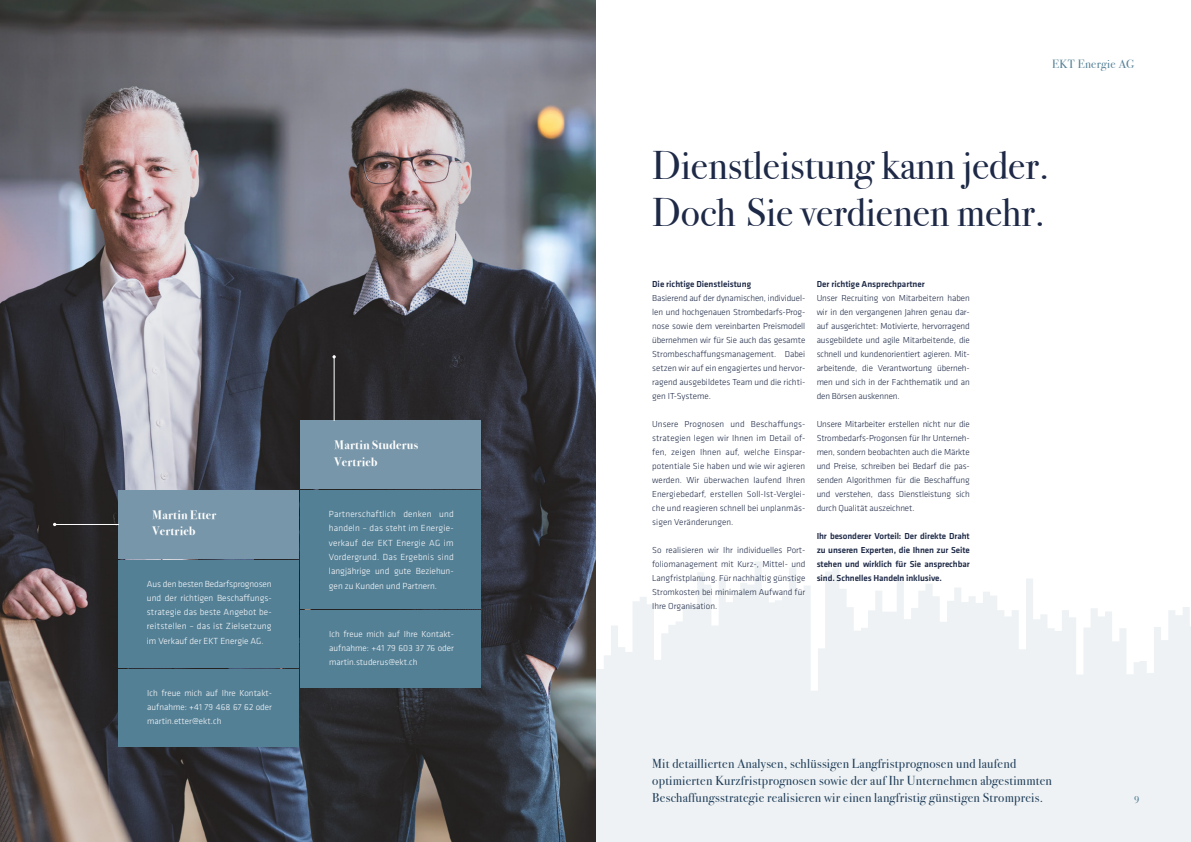
<style>
.page{position:relative;width:1191px;height:842px;background:#fff}
.page>*{position:absolute;margin:0;border:0;box-sizing:border-box;transform-origin:0 0}
.t1{font:40px "Bodoni Svty Two ITCTT";color:#1d2946}
.t2{font:13px/17px "Bodoni Svty Two ITCTT";letter-spacing:.02em;color:#1f3d59}
.t3{font:700 12.2px "Bodoni Svty Two ITCTT";letter-spacing:.02em;color:#fff}
.t4{font:12px "Bodoni Svty Two ITCTT";letter-spacing:.03em;color:#548096}
.t5{font:10px "Bodoni Svty Two ITCTT";color:#548096}
.t6{font:300 9.2px/14.3px "Klavika";color:#fff;text-align:justify}
.t7{font:300 9px/14px "Klavika";color:#1d2946;text-align:justify}
.t8{font:500 9px/14px "Klavika";color:#1d2946;text-align:justify}
.t9{font:300 9px/14px "Klavika";color:#fff;text-align:justify}
</style>
<div class="page">
<svg style="left:595px;top:561px;width:596px;height:281px;fill:#eef2f4"></svg>
<img style="left:0;top:0;width:595px;height:842px">
<div style="left:118px;top:490px;width:181px;height:68px;background:#7896a9"></div>
<div style="left:300px;top:421px;width:181px;height:68px;background:#7896a9"></div>
<div style="left:118px;top:560px;width:181px;height:108px;background:#548096"></div>
<div style="left:300px;top:490px;width:181px;height:119px;background:#548096"></div>
<div style="left:119px;top:669px;width:180px;height:78px;background:#548096"></div>
<div style="left:300px;top:610px;width:181px;height:78px;background:#548096"></div>
<hr style="left:55px;top:524px;width:64px;height:1px;background:#fff">
<hr style="left:334px;top:357px;width:1px;height:64px;background:#fff">
<p class="t3" style="left:153px;top:504px;width:65px">Martin Etter</p>
<p class="t3" style="left:153px;top:521px;width:45px">Vertrieb</p>
<p class="t6" style="left:147px;top:577px;width:126px">Aus den besten Bedarfsprognosen und der richtigen Beschaffungs&shy;strategie das beste Angebot be&shy;reitstellen – das ist Zielsetzung im Verkauf der EKT Energie AG.</p>
<p class="t9" style="left:147px;top:686px;width:126px">Ich freue mich auf Ihre Kontakt&shy;aufnahme: +41 79 468 67 62 oder martin.etter@ekt.ch</p>
<p class="t3" style="left:334px;top:435px;width:85px">Martin Studerus</p>
<p class="t3" style="left:334px;top:451px;width:45px">Vertrieb</p>
<p class="t6" style="left:329px;top:507px;width:126px">Partnerschaftlich denken und handeln – das steht im Energie&shy;verkauf der EKT Energie AG im Vordergrund. Das Ergebnis sind langjährige und gute Beziehun&shy;gen zu Kunden und Partnern.</p>
<p class="t9" style="left:329px;top:627px;width:126px">Ich freue mich auf Ihre Kontakt&shy;aufnahme: +41 79 603 37 76 oder martin.studerus@ekt.ch</p>
<p class="t4" style="left:1052px;top:54px;width:84px">EKT Energie AG</p>
<p class="t1" style="left:652px;top:133px;width:399px">Dienstleistung kann jeder.</p>
<p class="t1" style="left:652px;top:180px;width:394px">Doch Sie verdienen mehr.</p>
<p class="t8" style="left:652px;top:278px;width:100px">Die richtige Dienstleistung</p>
<p class="t7" style="left:652px;top:292px;width:155px">Basierend auf der dynamischen, individuel&shy;len und hochgenauen Strombedarfs-Prog&shy;nose sowie dem vereinbarten Preismodell übernehmen wir für Sie auch das gesamte Strombeschaffungsmanagement. Dabei setzen wir auf ein engagiertes und hervor&shy;ragend ausgebildetes Team und die richti&shy;gen IT-Systeme.</p>
<p class="t7" style="left:652px;top:418px;width:155px">Unsere Prognosen und Beschaffungs&shy;strategien legen wir Ihnen im Detail of&shy;fen, zeigen Ihnen auf, welche Einspar&shy;potentiale Sie haben und wie wir agieren werden. Wir überwachen laufend Ihren Energiebedarf, erstellen Soll-Ist-Verglei&shy;che und reagieren schnell bei unplanmäs&shy;sigen Veränderungen.</p>
<p class="t7" style="left:652px;top:544px;width:155px">So realisieren wir Ihr individuelles Port&shy;foliomanagement mit Kurz-, Mittel- und Langfristplanung. Für nachhaltig günstige Stromkosten bei minimalem Aufwand für Ihre Organisation.</p>
<p class="t8" style="left:816px;top:278px;width:110px">Der richtige Ansprechpartner</p>
<p class="t7" style="left:816px;top:292px;width:155px">Unser Recruiting von Mitarbeitern haben wir in den vergangenen Jahren genau dar&shy;auf ausgerichtet: Motivierte, hervorragend ausgebildete und agile Mitarbeitende, die schnell und kundenorientiert agieren. Mit&shy;arbeitende, die Verantwortung überneh&shy;men und sich in der Fachthematik und an den Börsen auskennen.</p>
<p class="t7" style="left:816px;top:418px;width:155px">Unsere Mitarbeiter erstellen nicht nur die Strombedarfs-Progonsen für Ihr Unterneh&shy;men, sondern beobachten auch die Märkte und Preise, schreiben bei Bedarf die pas&shy;senden Algorithmen für die Beschaffung und verstehen, dass Dienstleistung sich durch Qualität auszeichnet.</p>
<p class="t8" style="left:816px;top:530px;width:155px">Ihr besonderer Vorteil: Der direkte Draht zu unseren Experten, die Ihnen zur Seite stehen und wirklich für Sie ansprechbar sind. Schnelles Handeln inklusive.</p>
<p class="t2" style="left:652px;top:753px;width:365px">Mit detaillierten Analysen, schlüssigen Langfristprognosen und laufend</p>
<p class="t2" style="left:652px;top:770px;width:401px">optimierten Kurzfristprognosen sowie der auf Ihr Unternehmen abgestimmten<br>Beschaffungsstrategie realisieren wir einen langfristig günstigen Strompreis.</p>
<p class="t5" style="left:1134px;top:791px;width:7px">9</p>
</div>
